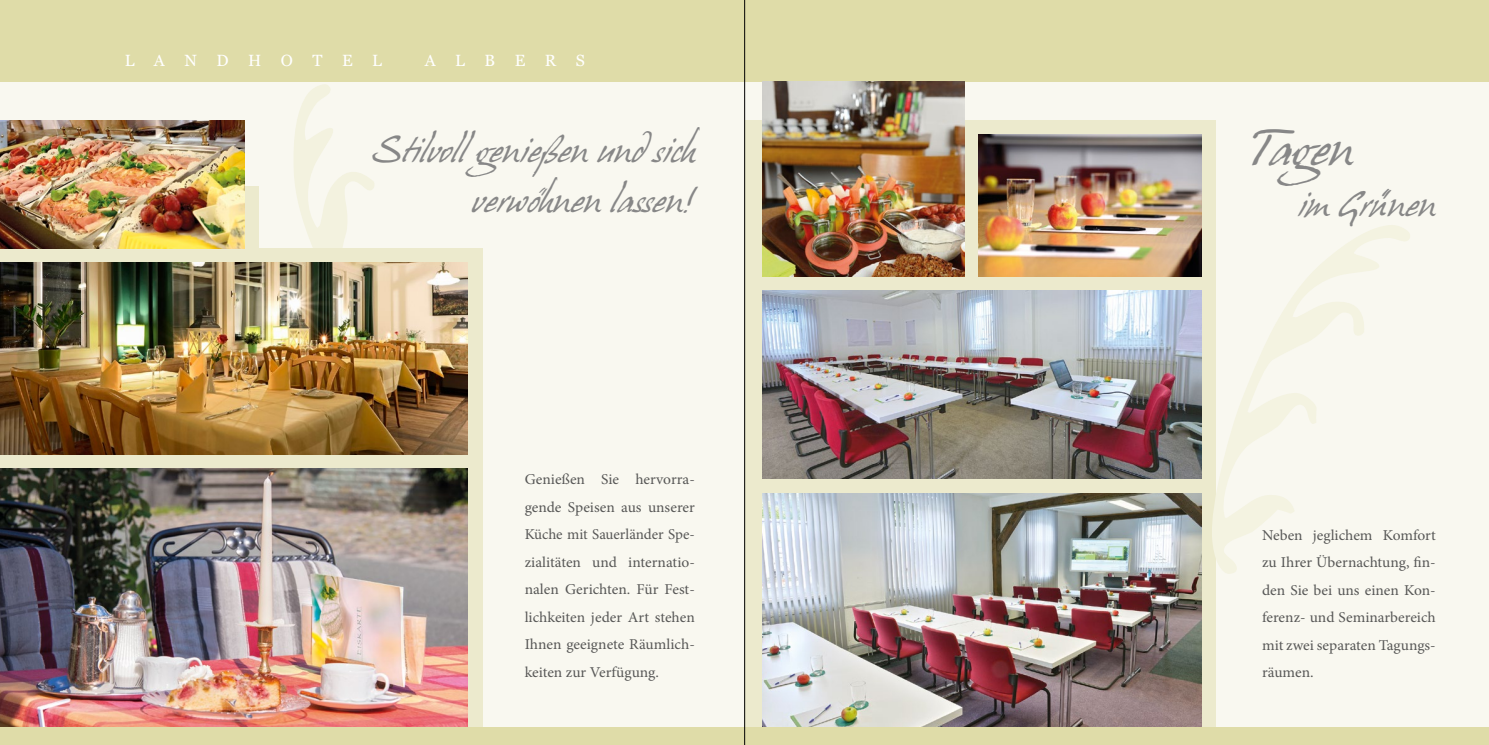
<style>
.page{position:relative;width:1489px;height:745px;background:#fff}
.page>*{position:absolute;margin:0;border:0;box-sizing:border-box;transform-origin:0 0}
.t1{font:43.75px "Hans Hand";color:#878787}
.t2{font:31.25px/50px "Hans Hand";color:#878787;text-align:right}
.t3{font:16.25px "Georgia";letter-spacing:1.2em;color:#fff}
.t4{font:15px/27.5px "Minion Pro";color:#575756;text-align:justify}
</style>
<div class="page">
<div style="left:0;top:81px;width:1488px;height:663px;background:#f9f8f0"></div>
<div style="left:0;top:248px;width:482px;height:478px;background:#eceacd"></div>
<img style="left:0;top:120px;width:193px;height:128px">
<img style="left:0;top:468px;width:468px;height:258px">
<div style="left:0;top:0;width:1488px;height:81px;background:#dfdca8"></div>
<img style="left:0;top:262px;width:468px;height:192px">
<div style="left:744px;top:120px;width:471px;height:611px;background:#eceacd"></div>
<img style="left:762px;top:81px;width:202px;height:195px">
<img style="left:762px;top:493px;width:439px;height:233px">
<img style="left:762px;top:291px;width:431px;height:187px">
<div style="left:0;top:726px;width:1488px;height:18px;background:#dfdca8"></div>
<img style="left:978px;top:135px;width:223px;height:141px">
<hr style="left:744px;top:0;width:1px;height:744px;background:#000">
<img style="left:193px;top:81px;width:400px;height:369px">
<svg style="left:1193px;top:224px;width:23px;height:350px"></svg>
<p class="t3" style="left:125px;top:51px;width:259px">LANDHOTEL</p>
<p class="t3" style="left:425px;top:51px;width:161px">ALBERS</p>
<h2 class="t2" style="left:372px;top:126px;width:324px">Stilvoll genießen und sich verwöhnen lassen!</h2>
<p class="t4" style="left:524px;top:465px;width:172px">Genießen Sie hervorra&shy;gende Speisen aus unserer Küche mit Sauerländer Spe&shy;zialitäten und internatio&shy;nalen Gerichten. Für Fest&shy;lichkeiten jeder Art stehen Ihnen geeignete Räumlich&shy;keiten zur Verfügung.</p>
<h1 class="t1" style="left:1252px;top:125px;width:102px">Tage n</h1>
<h2 class="t2" style="left:1297px;top:179px;width:139px">im Grünen</h2>
<p class="t4" style="left:1261px;top:520px;width:175px">Neben jeglichem Komfort zu Ihrer Übernachtung, fin&shy;den Sie bei uns einen Kon&shy;ferenz- und Seminarbereich mit zwei separaten Tagungs&shy;räumen.</p>
</div>
